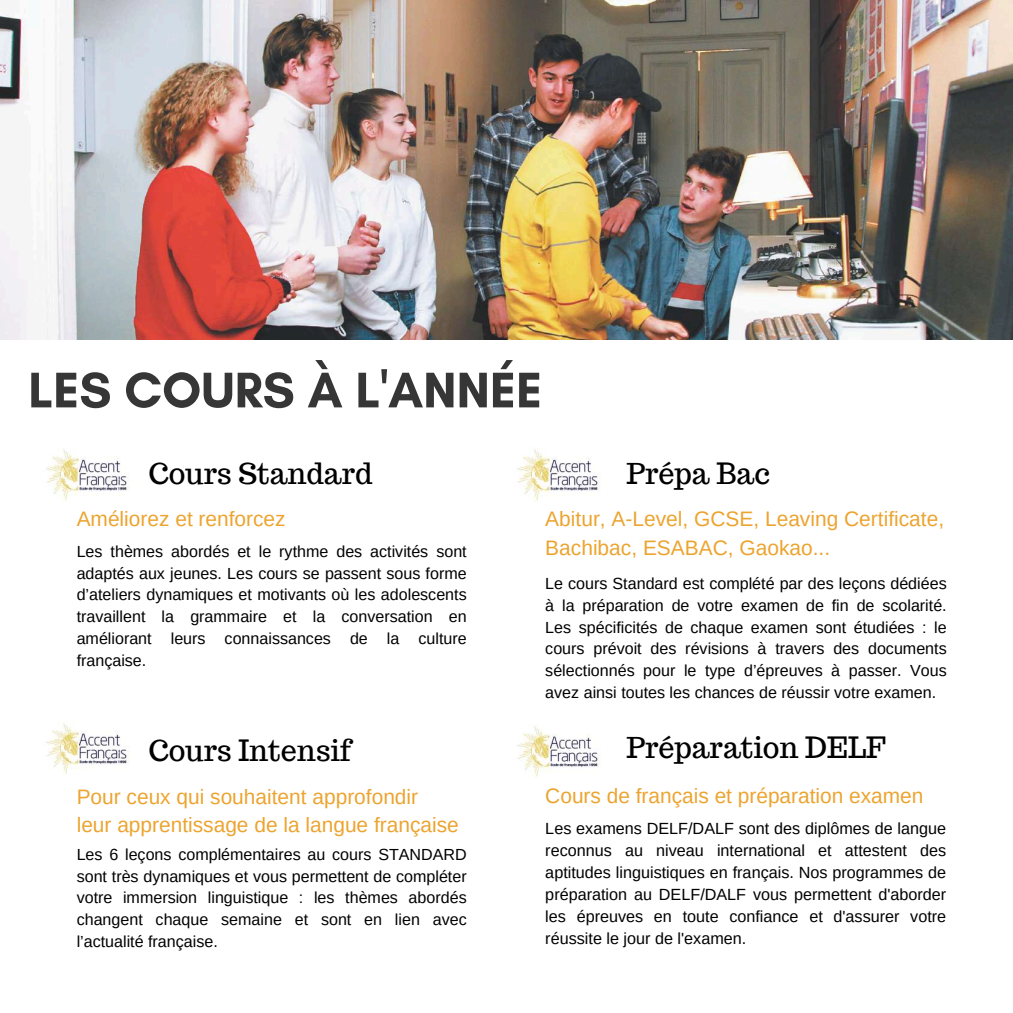
<style>
.page{position:relative;width:1013px;height:1013px;background:#fff}
.page>*{position:absolute;margin:0;border:0;box-sizing:border-box;transform-origin:0 0}
.t1{font:700 51px "Glacial Indifference";color:#363636}
.t2{font:28.75px "Trocchi";color:#000}
.t3{font:20.88px/28.9px "Arimo";color:#eca42f}
.t4{font:16.12px/21.8px "Arimo";color:#000;text-align:justify}
</style>
<div class="page">
<img style="left:0;top:0;width:1012px;height:339px">
<img style="left:517px;top:449px;width:82px;height:52px">
<img style="left:46px;top:449px;width:82px;height:52px">
<img style="left:46px;top:723px;width:82px;height:51px">
<img style="left:517px;top:726px;width:82px;height:51px">
<h1 class="t1" style="left:28px;top:359px;width:515px">LES COURS À L'ANNÉE</h1>
<h2 class="t2" style="left:149px;top:455px;width:225px">Cours Standard</h2>
<p class="t3" style="left:77px;top:504px;width:210px">Améliorez et renforcez</p>
<p class="t4" style="left:77px;top:540px;width:391px">Les thèmes abordés et le rythme des activités sont adaptés aux jeunes. Les cours se passent sous forme d’ateliers dynamiques et motivants où les adolescents travaillent la grammaire et la conversation en améliorant leurs connaissances de la culture française.</p>
<h2 class="t2" style="left:149px;top:731px;width:204px">Cours Intensif</h2>
<p class="t3" style="left:77px;top:781px;width:383px">Pour ceux qui souhaitent approfondir<br>leur apprentissage de la langue française</p>
<p class="t4" style="left:77px;top:843px;width:391px">Les 6 leçons complémentaires au cours STANDARD sont très dynamiques et vous permettent de compléter votre immersion linguistique : les thèmes abordés changent chaque semaine et sont en lien avec l’actualité française.</p>
<h2 class="t2" style="left:626px;top:455px;width:145px">Prépa Bac</h2>
<p class="t3" style="left:545px;top:504px;width:400px">Abitur, A-Level, GCSE, Leaving Certificate,<br>Bachibac, ESABAC, Gaokao...</p>
<p class="t4" style="left:545px;top:572px;width:403px">Le cours Standard est complété par des leçons dédiées à la préparation de votre examen de fin de scolarité.<br>Les spécificités de chaque examen sont étudiées : le cours prévoit des révisions à travers des documents sélectionnés pour le type d’épreuves à passer. Vous avez ainsi toutes les chances de réussir votre examen.</p>
<h2 class="t2" style="left:626px;top:728px;width:261px">Préparation DELF</h2>
<p class="t3" style="left:545px;top:781px;width:379px">Cours de français et préparation examen</p>
<p class="t4" style="left:545px;top:817px;width:402px">Les examens DELF/DALF sont des diplômes de langue reconnus au niveau international et attestent des aptitudes linguistiques en français. Nos programmes de préparation au DELF/DALF vous permettent d'aborder les épreuves en toute confiance et d'assurer votre réussite le jour de l'examen.</p>
</div>
